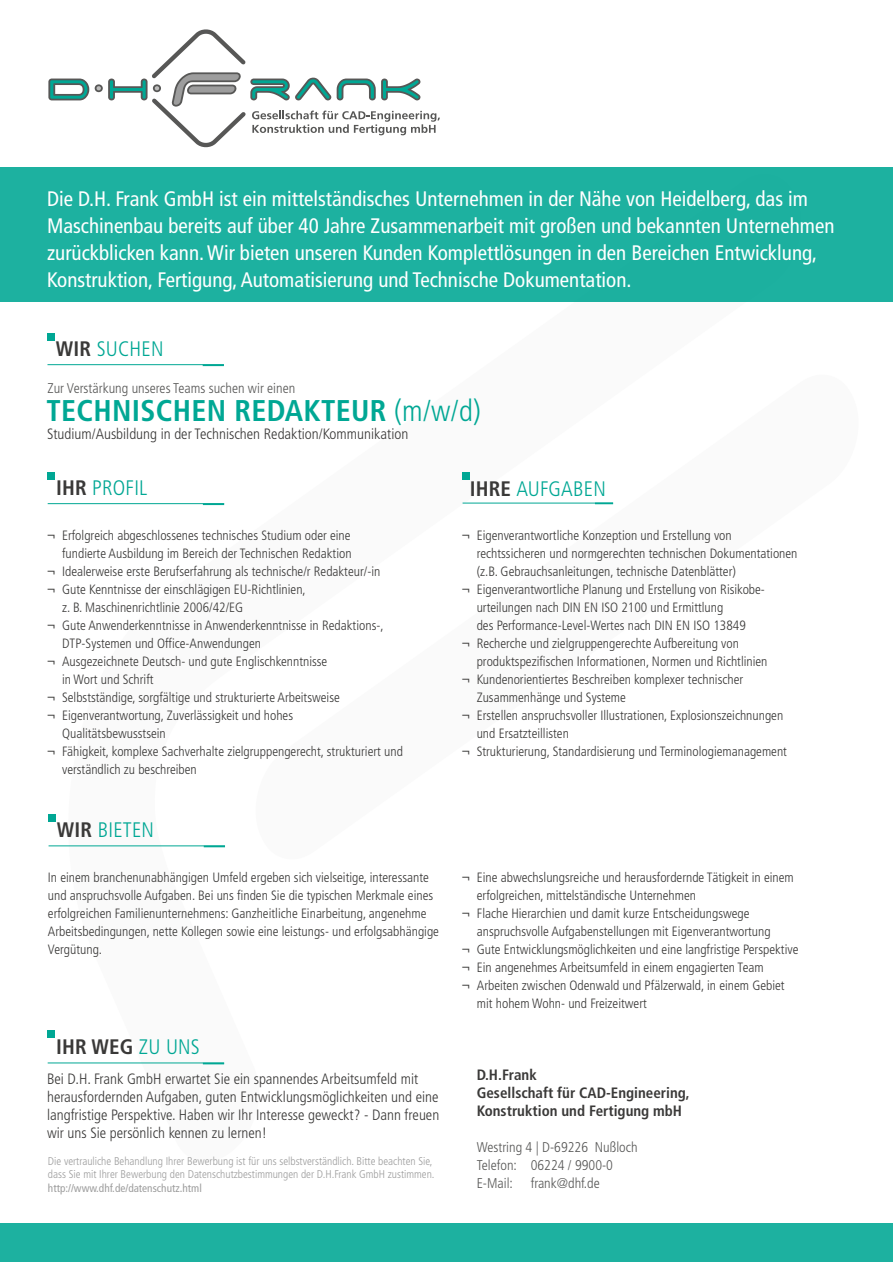
<style>
.page{position:relative;width:893px;height:1263px;background:#fff}
.page>*{position:absolute;margin:0;border:0;box-sizing:border-box;transform-origin:0 0}
.t1{font:700 condensed 30px "Frutiger LT Std";letter-spacing:.01em;color:#00a794}
.t2{font:condensed 21px/27px "Frutiger LT Std";color:#fff}
.t3{font:300 condensed 21px "Frutiger LT Std";letter-spacing:.01em;color:#00a794}
.t4{font:700 condensed 21px "Frutiger LT Std";letter-spacing:.01em;color:#3a3938}
.t5{font:300 condensed 15px/18px "Frutiger LT Std";color:#3a3938}
.t6{font:700 condensed 15px/18px "Frutiger LT Std";color:#3a3938}
.t7{font:300 condensed 14.1px/18px "Frutiger LT Std";color:#575756}
.t8{font:300 condensed 13.5px/18px "Frutiger LT Std";color:#3a3938}
.t9{font:300 condensed 11.25px/13.5px "Frutiger LT Std";color:#9d9d9d}
.t10{font:condensed 11.25px "Frutiger LT Std";color:#9d9d9d}
.s1{font-weight:700;color:#3a3938}
.s2{font-weight:300}
.s3{font-stretch:normal}
.s4{font-weight:300;color:#00a794}
</style>
<div class="page">
<div style="left:0;top:168px;width:893px;height:134px;background:#1db1a0"></div>
<div style="left:0;top:1223px;width:893px;height:39px;background:#1db1a0"></div>
<hr style="left:463px;top:503px;width:150px;height:1px;background:#00a794">
<svg style="left:595px;top:502px;width:18px;height:1px"></svg>
<div style="left:462px;top:472px;width:8px;height:8px;background:#00a794"></div>
<hr style="left:49px;top:845px;width:176px;height:1px;background:#00a794">
<svg style="left:204px;top:846px;width:21px;height:1px"></svg>
<div style="left:48px;top:814px;width:7px;height:7px;background:#00a794"></div>
<hr style="left:48px;top:1063px;width:176px;height:1px;background:#00a794">
<div style="left:47px;top:1030px;width:8px;height:7px;background:#00a794"></div>
<svg style="left:48px;top:79px;width:41px;height:21px"></svg>
<svg style="left:95px;top:29px;width:345px;height:119px"></svg>
<hr style="left:48px;top:503px;width:176px;height:1px;background:#00a794">
<hr style="left:203px;top:503px;width:21px;height:2px;background:#00a794">
<div style="left:47px;top:472px;width:8px;height:7px;background:#00a794"></div>
<hr style="left:47px;top:364px;width:177px;height:1px;background:#00a794">
<hr style="left:203px;top:364px;width:21px;height:2px;background:#00a794">
<div style="left:47px;top:333px;width:7px;height:7px;background:#00a794"></div>
<p class="t2" style="left:47px;top:186px;width:789px">Die D.H. Frank GmbH ist ein mittelständisches Unternehmen in der Nähe von Heidelberg, das im Maschinenbau bereits auf über 40 Jahre Zusammenarbeit mit großen und bekannten Unternehmen zurückblicken kann. Wir bieten unseren Kunden Komplettlösungen in den Bereichen Entwicklung, Konstruktion, Fertigung, Automatisierung und Technische Dokumentation.</p>
<h2 class="t3" style="left:56px;top:337px;width:109px"><span class="s1">WIR</span> SUCHEN</h2>
<p class="t7" style="left:48px;top:379px;width:249px">Zur Verstärkung unseres Teams suchen wir einen</p>
<h1 class="t1" style="left:46px;top:393px;width:436px">TECHNISCHEN REDAKTEUR <span class="s2">(m/w/d)</span></h1>
<p class="t5" style="left:47px;top:425px;width:363px">Studium/Ausbildung in der Technischen Redaktion/Kommunikation</p>
<h2 class="t3" style="left:56px;top:476px;width:93px"><span class="s1">IHR</span> PROFIL</h2>
<p class="t8" style="left:47px;top:526px;width:305px"><span class="s3">¬</span> Erfolgreich abgeschlossenes technisches Studium oder eine</p>
<p class="t8" style="left:62px;top:544px;width:291px">fundierte Ausbildung im Bereich der Technischen Redaktion</p>
<p class="t8" style="left:47px;top:562px;width:335px"><span class="s3">¬</span> Idealerweise erste Berufserfahrung als technische/r Redakteur/-in</p>
<p class="t8" style="left:47px;top:580px;width:260px"><span class="s3">¬</span> Gute Kenntnisse der einschlägigen EU-Richtlinien,</p>
<p class="t8" style="left:62px;top:598px;width:183px">z. B. Maschinenrichtlinie 2006/42/EG</p>
<p class="t8" style="left:47px;top:616px;width:338px"><span class="s3">¬</span> Gute Anwenderkenntnisse in Anwenderkenntnisse in Redaktions-,</p>
<p class="t8" style="left:62px;top:634px;width:201px">DTP-Systemen und Office-Anwendungen</p>
<p class="t8" style="left:47px;top:652px;width:282px"><span class="s3">¬</span> Ausgezeichnete Deutsch- und gute Englischkenntnisse</p>
<p class="t8" style="left:62px;top:670px;width:93px">in Wort und Schrift</p>
<p class="t8" style="left:47px;top:688px;width:294px"><span class="s3">¬</span> Selbstständige, sorgfältige und strukturierte Arbeitsweise</p>
<p class="t8" style="left:47px;top:706px;width:248px"><span class="s3">¬</span> Eigenverantwortung, Zuverlässigkeit und hohes</p>
<p class="t8" style="left:62px;top:724px;width:105px">Qualitätsbewusstsein</p>
<p class="t8" style="left:47px;top:742px;width:357px"><span class="s3">¬</span> Fähigkeit, komplexe Sachverhalte zielgruppengerecht, strukturiert und</p>
<p class="t8" style="left:62px;top:760px;width:136px">verständlich zu beschreiben</p>
<h2 class="t3" style="left:57px;top:818px;width:99px"><span class="s1">WIR</span> BIETEN</h2>
<h2 class="t3" style="left:470px;top:477px;width:138px"><span class="s1">IHRE</span> AUFGABEN</h2>
<p class="t8" style="left:462px;top:527px;width:272px"><span class="s3">¬</span> Eigenverantwortliche Konzeption und Erstellung von</p>
<p class="t8" style="left:477px;top:545px;width:322px">rechtssicheren und normgerechten technischen Dokumentationen</p>
<p class="t8" style="left:477px;top:563px;width:261px">(z.B. Gebrauchsanleitungen, technische Datenblätter)</p>
<p class="t8" style="left:462px;top:581px;width:305px"><span class="s3">¬</span> Eigenverantwortliche Planung und Erstellung von Risikobe-</p>
<p class="t8" style="left:477px;top:599px;width:248px">urteilungen nach DIN EN ISO 2100 und Ermittlung</p>
<p class="t8" style="left:477px;top:617px;width:271px">des Performance-Level-Wertes nach DIN EN ISO 13849</p>
<p class="t8" style="left:462px;top:634px;width:279px"><span class="s3">¬</span> Recherche und zielgruppengerechte Aufbereitung von</p>
<p class="t8" style="left:477px;top:652px;width:292px">produktspezifischen Informationen, Normen und Richtlinien</p>
<p class="t8" style="left:462px;top:670px;width:283px"><span class="s3">¬</span> Kundenorientiertes Beschreiben komplexer technischer</p>
<p class="t8" style="left:477px;top:688px;width:151px">Zusammenhänge und Systeme</p>
<p class="t8" style="left:462px;top:706px;width:323px"><span class="s3">¬</span> Erstellen anspruchsvoller Illustrationen, Explosionszeichnungen</p>
<p class="t8" style="left:477px;top:724px;width:94px">und Ersatzteillisten</p>
<p class="t8" style="left:462px;top:742px;width:327px"><span class="s3">¬</span> Strukturierung, Standardisierung und Terminologiemanagement</p>
<p class="t8" style="left:48px;top:868px;width:393px">In einem branchenunabhängigen Umfeld ergeben sich vielseitige, interessante und anspruchsvolle Aufgaben. Bei uns finden Sie die typischen Merkmale eines erfolgreichen Familienunternehmens: Ganzheitliche Einarbeitung, angenehme Arbeitsbedingungen, nette Kollegen sowie eine leistungs- und erfolgsabhängige Vergütung.</p>
<p class="t8" style="left:462px;top:868px;width:334px"><span class="s3">¬</span> Eine abwechslungsreiche und herausfordernde Tätigkeit in einem</p>
<p class="t8" style="left:477px;top:886px;width:221px">erfolgreichen, mittelständische Unternehmen</p>
<p class="t8" style="left:462px;top:904px;width:289px"><span class="s3">¬</span> Flache Hierarchien und damit kurze Entscheidungswege</p>
<p class="t8" style="left:477px;top:922px;width:295px">anspruchsvolle Aufgabenstellungen mit Eigenverantwortung</p>
<p class="t8" style="left:462px;top:940px;width:338px"><span class="s3">¬</span> Gute Entwicklungsmöglichkeiten und eine langfristige Perspektive</p>
<p class="t8" style="left:462px;top:958px;width:303px"><span class="s3">¬</span> Ein angenehmes Arbeitsumfeld in einem engagierten Team</p>
<p class="t8" style="left:462px;top:976px;width:324px"><span class="s3">¬</span> Arbeiten zwischen Odenwald und Pfälzerwald, in einem Gebiet</p>
<p class="t8" style="left:477px;top:994px;width:172px">mit hohem Wohn- und Freizeitwert</p>
<h2 class="t4" style="left:56px;top:1034px;width:145px">IHR WEG <span class="s4">ZU UNS</span></h2>
<p class="t5" style="left:47px;top:1070px;width:394px">Bei D.H. Frank GmbH erwartet Sie ein spannendes Arbeitsumfeld mit herausfordernden Aufgaben, guten Entwicklungsmöglichkeiten und eine langfristige Perspektive. Haben wir Ihr Interesse geweckt? - Dann freuen wir uns Sie persönlich kennen zu lernen!</p>
<p class="t6" style="left:477px;top:1066px;width:214px">D.H.Frank<br>Gesellschaft für CAD-Engineering,<br>Konstruktion und Fertigung mbH</p>
<p class="t9" style="left:48px;top:1154px;width:388px">Die vertrauliche Behandlung Ihrer Bewerbung ist für uns selbstverständlich. Bitte beachten Sie, dass Sie mit Ihrer Bewerbung den Datenschutzbestimmungen der D.H.Frank GmbH zustimmen.</p>
<p class="t10" style="left:48px;top:1181px;width:155px">http://www.dhf.de/datenschutz.html</p>
<p class="t7" style="left:477px;top:1138px;width:162px">Westring 4 | D-69226 Nußloch<br>Telefon: 06224 / 9900-0<br>E-Mail:</p>
<p class="t7" style="left:531px;top:1174px;width:71px">frank@dhf.de</p>
</div>
